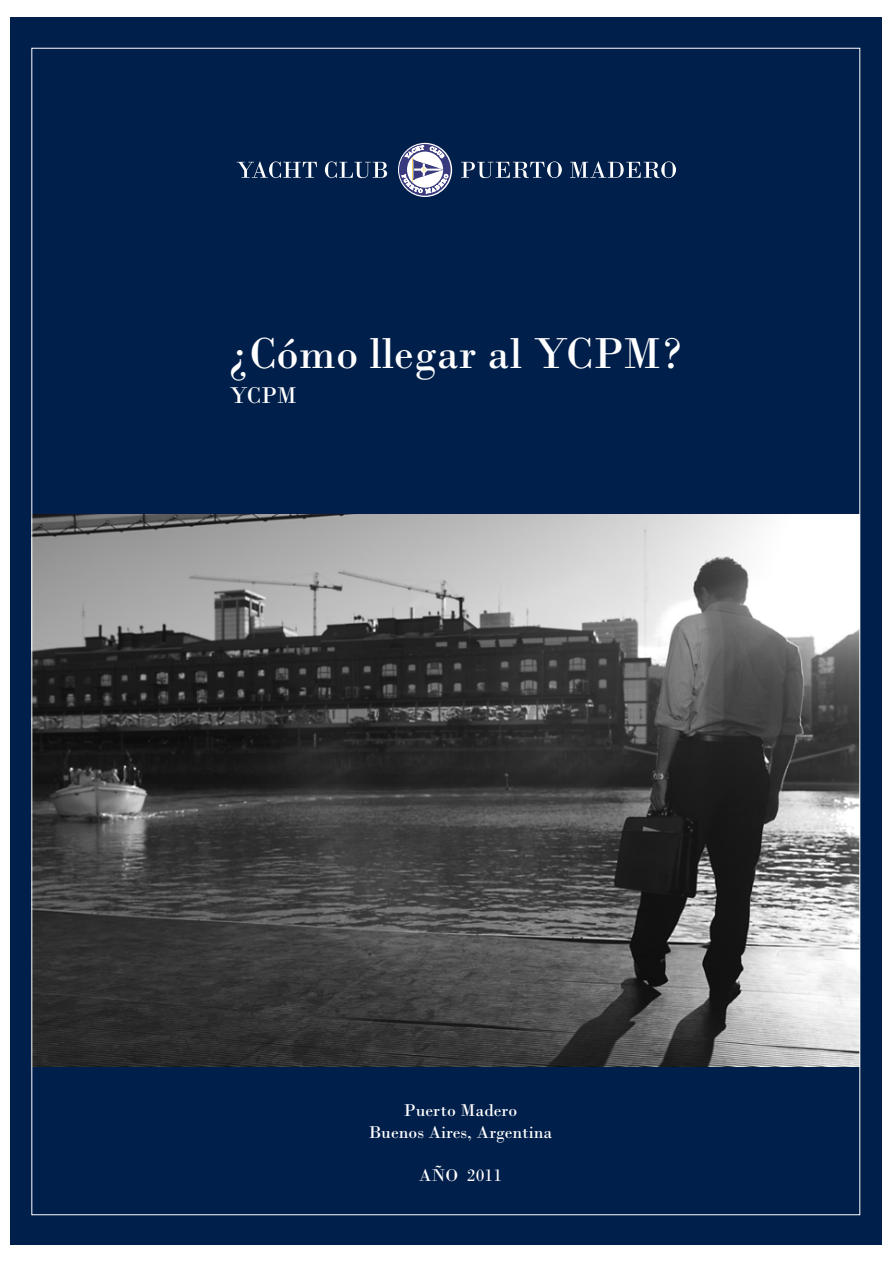
<style>
.page{position:relative;width:893px;height:1263px;background:#fff}
.page>*{position:absolute;margin:0;border:0;box-sizing:border-box;transform-origin:0 0}
.t1{font:45.6px "Bodoni";color:#fff}
.t2{font:24px "Bodoni";color:#fff}
.t3{font:18px/21.6px "Bodoni";color:#fff;text-align:center}
</style>
<div class="page">
<div style="left:10px;top:18px;width:872px;height:1227px;background:#001f4a"></div>
<svg style="left:237px;top:144px;width:439px;height:53px"></svg>
<img style="left:33px;top:514px;width:825px;height:552px">
<h1 class="t1" style="left:230px;top:338px;width:453px">¿Cómo llegar al YCPM?</h1>
<h2 class="t2" style="left:230px;top:387px;width:69px">YCPM</h2>
<p class="t3" style="left:369px;top:1101px;width:185px">Puerto Madero<br>Buenos Aires, Argentina</p>
<p class="t3" style="left:419px;top:1166px;width:85px">AÑO 2011</p>
</div>
